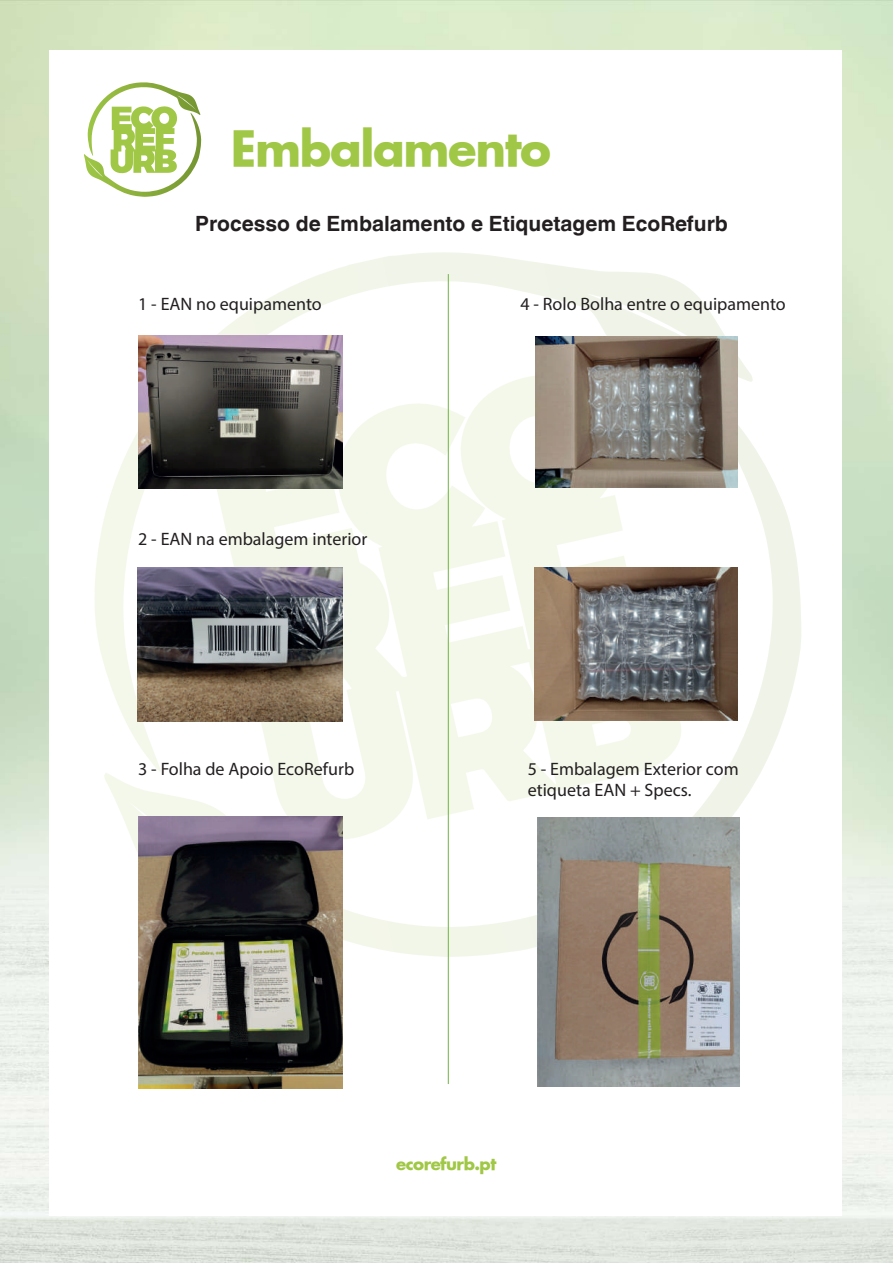
<style>
.page{position:relative;width:893px;height:1263px;background:#fff}
.page>*{position:absolute;margin:0;border:0;box-sizing:border-box;transform-origin:0 0}
.t1{font:700 46.65px "Futura";letter-spacing:-.03em;color:#a0c745}
.t2{font:700 21px "Helvetica World";color:#231f20}
.t3{font:18px/21.6px "Myriad Pro";color:#231f20}
.t4{font:700 16.65px "Futura";letter-spacing:-.03em;color:#a0c745}
</style>
<div class="page">
<svg style="left:94px;top:252px;width:707px;height:705px"></svg>
<svg style="left:208px;top:372px;width:476px;height:470px;fill:#f4f8ea"></svg>
<svg style="left:84px;top:82px;width:117px;height:115px"></svg>
<img style="left:138px;top:335px;width:204px;height:153px">
<hr style="left:448px;top:274px;width:1px;height:810px;background:#70b343">
<img style="left:138px;top:567px;width:205px;height:154px">
<img style="left:138px;top:816px;width:204px;height:272px">
<img style="left:535px;top:336px;width:202px;height:152px">
<img style="left:534px;top:568px;width:203px;height:152px">
<img style="left:537px;top:817px;width:203px;height:270px">
<h1 class="t1" style="left:231px;top:116px;width:322px">Embalamento</h1>
<p class="t2" style="left:195px;top:212px;width:534px">Processo de Embalamento e Etiquetagem EcoRefurb</p>
<p class="t3" style="left:138px;top:293px;width:185px">1 - EAN no equipamento</p>
<p class="t3" style="left:520px;top:293px;width:267px">4 - Rolo Bolha entre o equipamento</p>
<p class="t3" style="left:138px;top:528px;width:231px">2 - EAN na embalagem interior</p>
<p class="t3" style="left:138px;top:757px;width:217px">3 - Folha de Apoio EcoRefurb</p>
<p class="t3" style="left:528px;top:757px;width:212px">5 - Embalagem Exterior com etiqueta EAN + Specs.</p>
<p class="t4" style="left:396px;top:1152px;width:102px">ecorefurb.pt</p>
</div>
